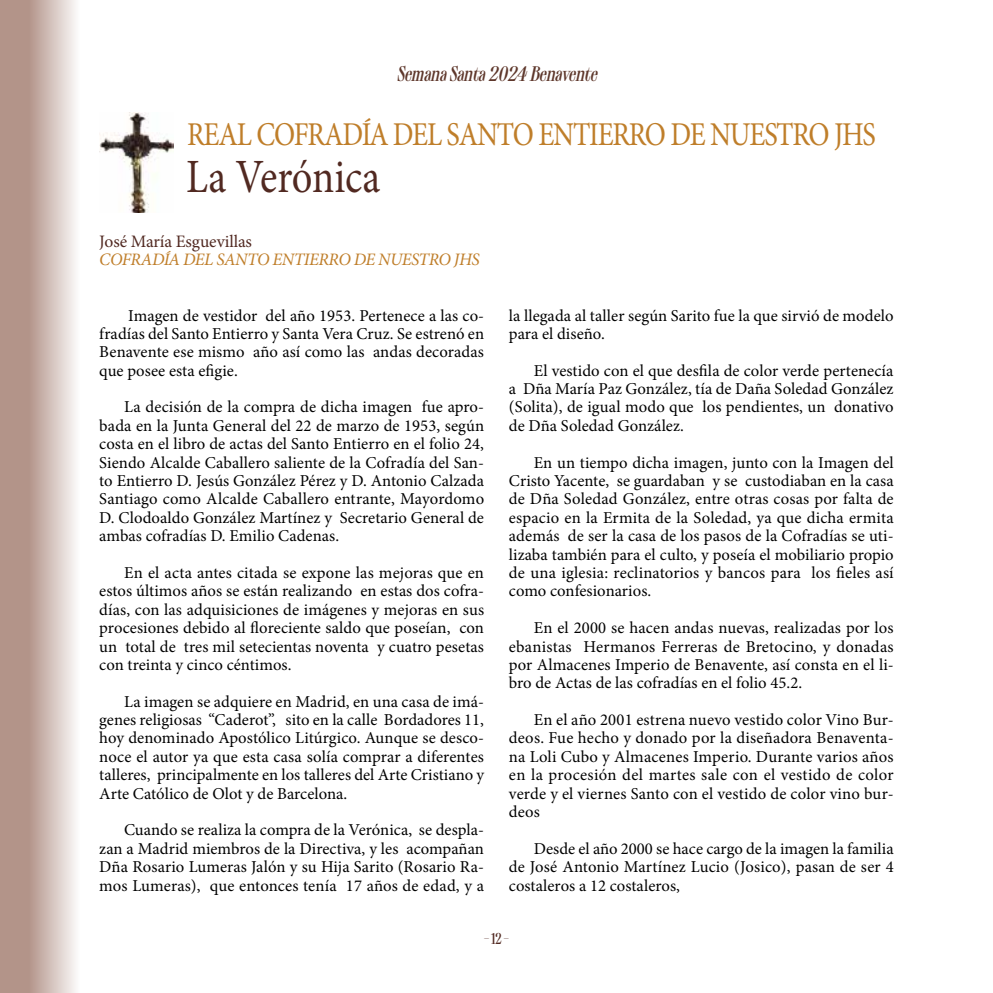
<style>
.page{position:relative;width:993px;height:993px;background:#fff}
.page>*{position:absolute;margin:0;border:0;box-sizing:border-box;transform-origin:0 0}
.t1{font:47.77px "Minion Pro";color:#512921;scale:.85 1}
.t2{font:33.25px "Minion Pro";letter-spacing:-.045em;color:#bf7e2a;scale:.85 1}
.t3{font:italic 21px "Toy";color:#5e372b}
.t4{font:italic 17.5px "Minion Pro";letter-spacing:-.025em;color:#bf7e2a}
.t5{font:17.5px "Minion Pro";letter-spacing:-.005em;color:#512921}
.t6{font:16.62px/18.4px "Minion Pro";letter-spacing:.005em;color:#000;text-align:justify}
.t7{font:15.75px "Toy";color:#512921;scale:.9 1}
</style>
<div class="page">
<svg style="left:0;top:0;width:76px;height:992px"></svg>
<img style="left:99px;top:112px;width:75px;height:101px">
<p class="t3" style="left:396px;top:62px;width:206px">SemanaSanta2024 Benavente</p>
<h2 class="t2" style="left:187px;top:112px;width:811px">REAL COFRADÍA DEL SANTO ENTIERRO DE NUESTRO JHS</h2>
<h1 class="t1" style="left:186px;top:144px;width:230px">La Verónica</h1>
<p class="t5" style="left:99px;top:229px;width:154px">José María Esguevillas</p>
<p class="t4" style="left:99px;top:248px;width:382px">COFRADÍA DEL SANTO ENTIERRO DE NUESTRO JHS</p>
<p class="t6" style="left:99px;top:306px;width:386px;text-indent:29px">Imagen de vestidor del año 1953. Pertenece a las co&shy;fradías del Santo Entierro y Santa Vera Cruz. Se estrenó en Benavente ese mismo año así como las andas decoradas que posee esta efigie.</p>
<p class="t6" style="left:99px;top:398px;width:386px;text-indent:25px">La decisión de la compra de dicha imagen fue apro&shy;bada en la Junta General del 22 de marzo de 1953, según costa en el libro de actas del Santo Entierro en el folio 24, Siendo Alcalde Caballero saliente de la Cofradía del San&shy;to Entierro D. Jesús González Pérez y D. Antonio Calzada Santiago como Alcalde Caballero entrante, Mayordomo D. Clodoaldo González Martínez y Secretario General de ambas cofradías D. Emilio Cadenas.</p>
<p class="t6" style="left:99px;top:563px;width:386px;text-indent:25px">En el acta antes citada se expone las mejoras que en estos últimos años se están realizando en estas dos cofra&shy;días, con las adquisiciones de imágenes y mejoras en sus procesiones debido al floreciente saldo que poseían, con un total de tres mil setecientas noventa y cuatro pesetas con treinta y cinco céntimos.</p>
<p class="t6" style="left:99px;top:692px;width:386px;text-indent:25px">La imagen se adquiere en Madrid, en una casa de imá&shy;genes religiosas “Caderot”, sito en la calle Bordadores 11, hoy denominado Apostólico Litúrgico. Aunque se desco&shy;noce el autor ya que esta casa solía comprar a diferentes talleres, principalmente en los talleres del Arte Cristiano y Arte Católico de Olot y de Barcelona.</p>
<p class="t6" style="left:99px;top:820px;width:386px;text-indent:25px">Cuando se realiza la compra de la Verónica, se despla&shy;zan a Madrid miembros de la Directiva, y les acompañan Dña Rosario Lumeras Jalón y su Hija Sarito (Rosario Ra&shy;mos Lumeras), que entonces tenía 17 años de edad, y a</p>
<p class="t6" style="left:508px;top:306px;width:386px">la llegada al taller según Sarito fue la que sirvió de modelo para el diseño.</p>
<p class="t6" style="left:508px;top:361px;width:386px;text-indent:25px">El vestido con el que desfila de color verde pertenecía a Dña María Paz González, tía de Daña Soledad González (Solita), de igual modo que los pendientes, un donativo de Dña Soledad González.</p>
<p class="t6" style="left:508px;top:453px;width:386px;text-indent:25px">En un tiempo dicha imagen, junto con la Imagen del Cristo Yacente, se guardaban y se custodiaban en la casa de Dña Soledad González, entre otras cosas por falta de espacio en la Ermita de la Soledad, ya que dicha ermita además de ser la casa de los pasos de la Cofradías se uti&shy;lizaba también para el culto, y poseía el mobiliario propio de una iglesia: reclinatorios y bancos para los fieles así como confesionarios.</p>
<p class="t6" style="left:508px;top:618px;width:386px;text-indent:25px">En el 2000 se hacen andas nuevas, realizadas por los ebanistas Hermanos Ferreras de Bretocino, y donadas por Almacenes Imperio de Benavente, así consta en el li&shy;bro de Actas de las cofradías en el folio 45.2.</p>
<p class="t6" style="left:508px;top:710px;width:386px;text-indent:25px">En el año 2001 estrena nuevo vestido color Vino Bur&shy;deos. Fue hecho y donado por la diseñadora Benaventa&shy;na Loli Cubo y Almacenes Imperio. Durante varios años en la procesión del martes sale con el vestido de color verde y el viernes Santo con el vestido de color vino bur&shy;deos</p>
<p class="t6" style="left:508px;top:839px;width:386px;text-indent:25px">Desde el año 2000 se hace cargo de la imagen la familia de José Antonio Martínez Lucio (Josico), pasan de ser 4 costaleros a 12 costaleros,</p>
<p class="t7" style="left:484px;top:929px;width:29px">– 12 –</p>
</div>
